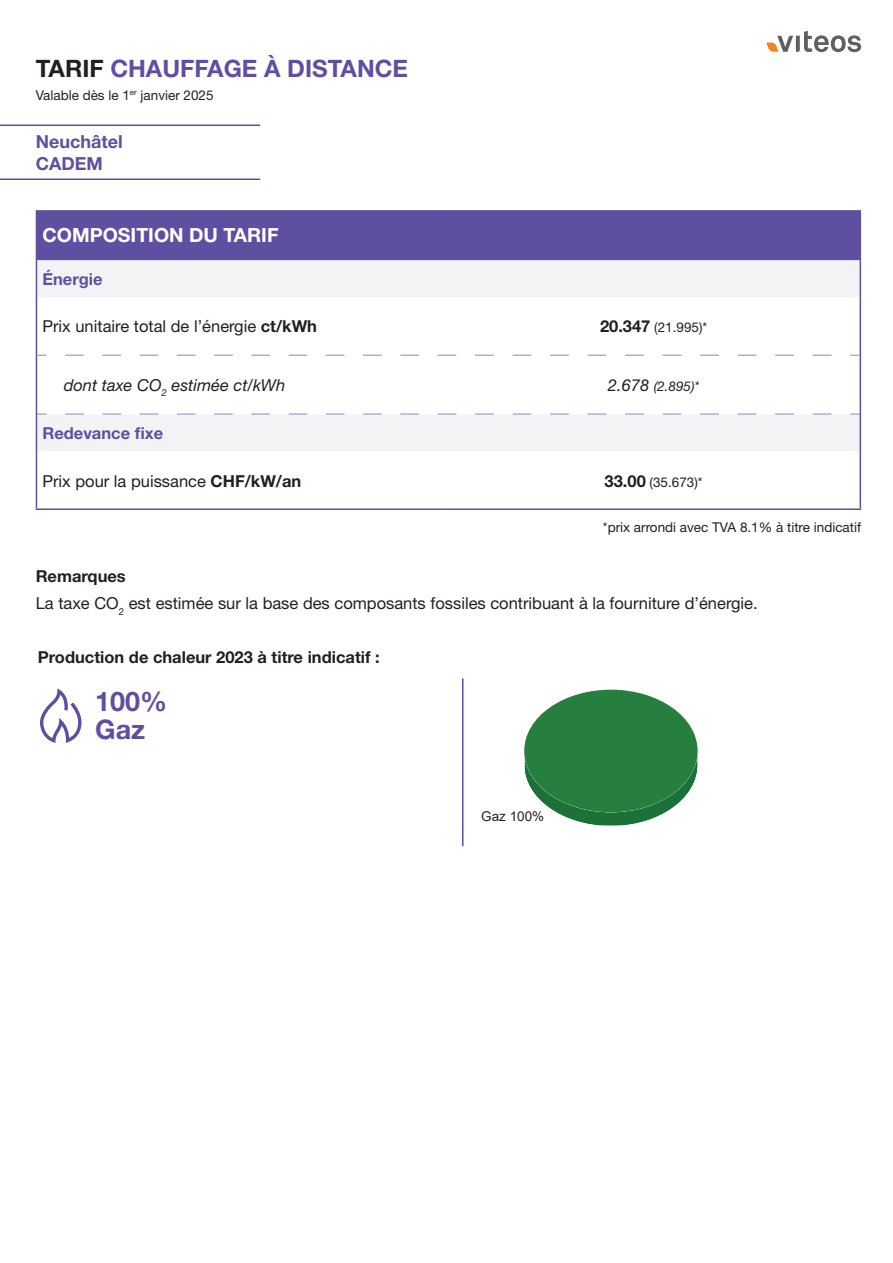
<style>
.page{position:relative;width:893px;height:1263px;background:#fff}
.page>*{position:absolute;margin:0;border:0;box-sizing:border-box;transform-origin:0 0}
.t1{font:700 27px "Helvetica Neue LT Std";color:#5f4fa1}
.t2{font:700 24px "Helvetica Neue LT Std";color:#5f4fa1}
.t3{font:700 19.5px "Helvetica Neue LT Std";color:#fff}
.t4{font:700 18px "Helvetica Neue LT Std";color:#5f4fa1}
.t5{font:16.5px "Helvetica Neue LT Std";color:#231f20}
.t6{font:700 16.5px "Helvetica Neue LT Std";color:#231f20}
.t7{font:italic 16.5px "Helvetica Neue LT Std";color:#231f20}
.t8{font:700 16.5px "Helvetica Neue LT Std";color:#5f4fa1}
.t9{font:13.5px "Helvetica Neue LT Std";color:#231f20}
.t10{font:italic 13.5px "Helvetica Neue LT Std";color:#231f20}
.t11{font:13.5px "Arial";color:#231f20}
.s1{color:#231f20}
.s2{font-weight:700}
.s3{font-weight:700;font-size:16.5px}
.s4{font-size:16.5px}
</style>
<div class="page">
<div style="left:36px;top:211px;width:824px;height:49px;background:#5f4fa1"></div>
<svg style="left:37px;top:260px;width:823px;height:95px"></svg>
<svg style="left:37px;top:356px;width:823px;height:152px"></svg>
<hr style="left:37px;top:414px;width:410px;height:1px;background:#fff">
<hr style="left:447px;top:414px;width:413px;height:1px;background:#fff">
<hr style="left:446px;top:299px;width:2px;height:56px;background:#fff">
<hr style="left:446px;top:356px;width:2px;height:58px;background:#fff">
<hr style="left:446px;top:453px;width:2px;height:55px;background:#fff">
<hr style="left:37px;top:297px;width:410px;height:2px;background:#fff">
<hr style="left:447px;top:297px;width:413px;height:2px;background:#fff">
<hr style="left:37px;top:451px;width:410px;height:2px;background:#fff">
<hr style="left:447px;top:451px;width:413px;height:2px;background:#fff">
<svg style="left:65px;top:355px;width:354px;height:1px"></svg>
<svg style="left:475px;top:355px;width:357px;height:1px"></svg>
<svg style="left:438px;top:355px;width:18px;height:1px"></svg>
<svg style="left:65px;top:414px;width:354px;height:1px"></svg>
<svg style="left:475px;top:414px;width:357px;height:1px"></svg>
<svg style="left:438px;top:414px;width:18px;height:1px"></svg>
<hr style="left:36px;top:260px;width:1px;height:38px;background:#5f4fa1">
<hr style="left:36px;top:298px;width:1px;height:57px;background:#5f4fa1">
<hr style="left:36px;top:355px;width:1px;height:59px;background:#5f4fa1">
<hr style="left:36px;top:414px;width:1px;height:38px;background:#5f4fa1">
<hr style="left:36px;top:452px;width:1px;height:56px;background:#5f4fa1">
<hr style="left:36px;top:508px;width:411px;height:2px;background:#5f4fa1">
<hr style="left:447px;top:508px;width:414px;height:2px;background:#5f4fa1">
<hr style="left:36px;top:210px;width:411px;height:2px;background:#5f4fa1">
<hr style="left:447px;top:210px;width:414px;height:2px;background:#5f4fa1">
<hr style="left:860px;top:260px;width:1px;height:38px;background:#5f4fa1">
<hr style="left:860px;top:298px;width:1px;height:57px;background:#5f4fa1">
<hr style="left:860px;top:355px;width:1px;height:59px;background:#5f4fa1">
<hr style="left:860px;top:414px;width:1px;height:38px;background:#5f4fa1">
<hr style="left:860px;top:452px;width:1px;height:56px;background:#5f4fa1">
<hr style="left:860px;top:212px;width:1px;height:48px;background:#5f4fa1">
<hr style="left:0;top:179px;width:260px;height:1px;background:#5f4fa1">
<hr style="left:0;top:125px;width:260px;height:1px;background:#5f4fa1">
<svg style="left:42px;top:688px;width:40px;height:55px"></svg>
<hr style="left:462px;top:678px;width:1px;height:168px;background:#5f4fa1">
<svg style="left:524px;top:690px;width:174px;height:135px"></svg>
<svg style="left:766px;top:31px;width:95px;height:21px"></svg>
<p class="t2" style="left:36px;top:53px;width:374px"><span class="s1">TARIF</span> CHAUFFAGE À DISTANCE</p>
<p class="t9" style="left:36px;top:87px;width:179px">Valable dès le 1<sup>er</sup> janvier 2025</p>
<p class="t4" style="left:36px;top:130px;width:88px">Neuchâtel</p>
<p class="t4" style="left:36px;top:152px;width:68px">CADEM</p>
<p class="t3" style="left:42px;top:223px;width:238px">COMPOSITION DU TARIF</p>
<p class="t8" style="left:42px;top:268px;width:62px">Énergie</p>
<p class="t5" style="left:42px;top:317px;width:276px">Prix unitaire total de l’énergie <span class="s2">ct/kWh</span></p>
<p class="t9" style="left:600px;top:320px;width:109px"><span class="s3">20.347</span> (21.995)*</p>
<p class="t7" style="left:64px;top:375px;width:223px">dont taxe CO<sub>2</sub> estimée ct/kWh</p>
<p class="t10" style="left:608px;top:378px;width:93px"><span class="s4">2.678</span> (2.895)*</p>
<p class="t8" style="left:42px;top:423px;width:122px">Redevance fixe</p>
<p class="t5" style="left:42px;top:471px;width:260px">Prix pour la puissance <span class="s2">CHF/kW/an</span></p>
<p class="t9" style="left:605px;top:474px;width:100px"><span class="s3">33.00</span> (35.673)*</p>
<p class="t9" style="left:603px;top:519px;width:260px">*prix arrondi avec TVA 8.1% à titre indicatif</p>
<p class="t6" style="left:36px;top:566px;width:92px">Remarques</p>
<p class="t5" style="left:36px;top:594px;width:723px">La taxe CO<sub>2</sub> est estimée sur la base des composants fossiles contribuant à la fourniture d’énergie.</p>
<p class="t6" style="left:38px;top:646px;width:343px">Production de chaleur 2023 à titre indicatif :</p>
<p class="t1" style="left:95px;top:685px;width:74px">100%</p>
<p class="t1" style="left:95px;top:713px;width:52px">Gaz</p>
<p class="t11" style="left:481px;top:806px;width:65px">Gaz 100%</p>
</div>
